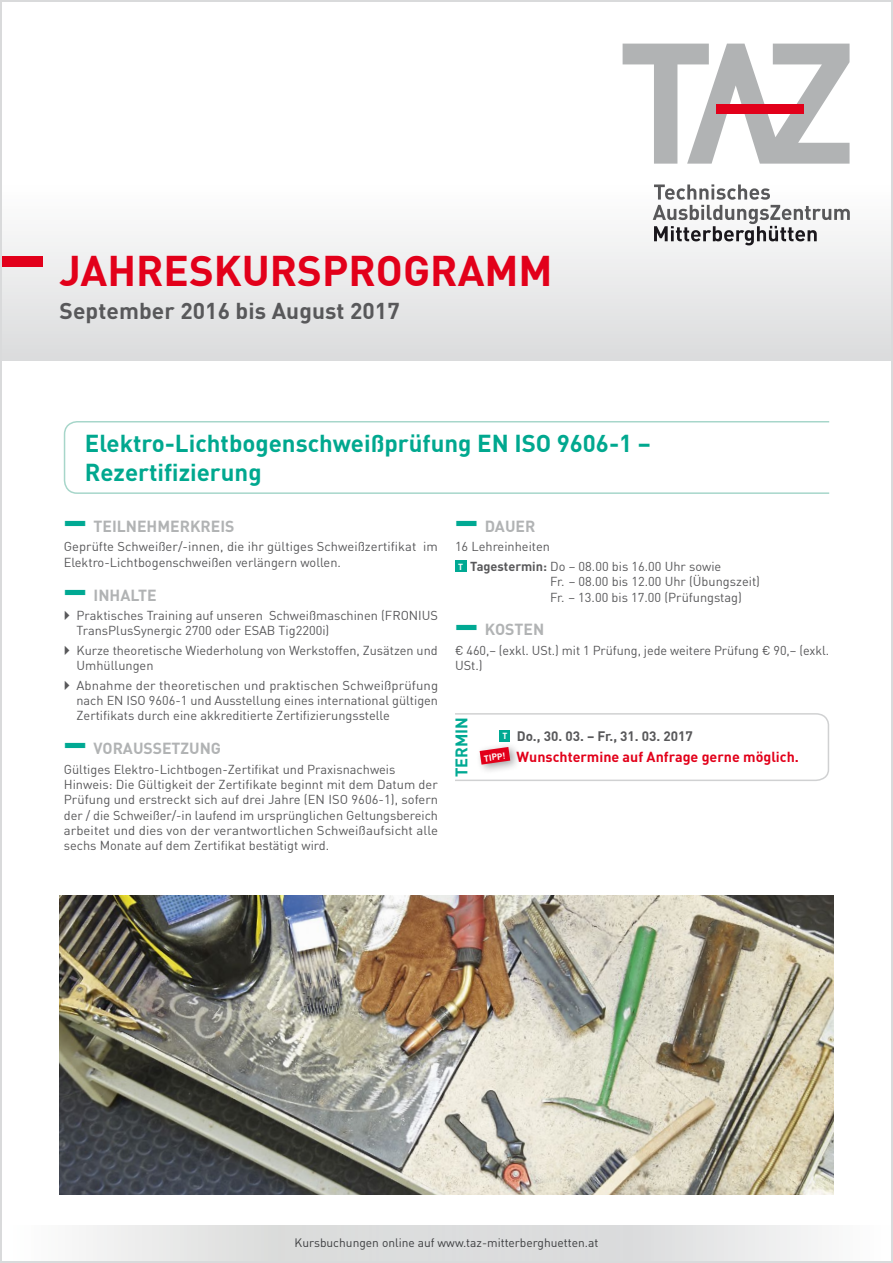
<style>
.page{position:relative;width:893px;height:1263px;background:#fff}
.page>*{position:absolute;margin:0;border:0;box-sizing:border-box;transform-origin:0 0}
.t1{font:700 42px "DIN";color:#e2001a}
.t2{font:700 40.95px "DIN";color:#00a993;scale:.54 1}
.t3{font:700 24px/28.8px "DIN";color:#00a88f}
.t4{font:700 22.5px "DIN";letter-spacing:.005em;color:#58585a}
.t5{font:700 16.5px "DIN";color:#00a993}
.t6{font:700 15.75px "DIN";color:#b1b3b4}
.t7{font:700 14.25px "DIN";color:#e2001a}
.t8{font:700 13.5px "DIN";color:#58585a}
.t9{font:12.75px/15.3px "DIN";color:#58585a}
.t10{font:12px "DIN";color:#3d3e40}
.t11{font:700 8.7px "DIN";color:#fff}
.s1{font-weight:700}
.s2{font-size:8.7px;color:#fff}
</style>
<div class="page">
<div style="left:2px;top:2px;width:889px;height:359px;background:linear-gradient(to bottom,#fff,#e4e4e5)"></div>
<svg style="left:623px;top:44px;width:226px;height:120px"></svg>
<svg style="left:653px;top:184px;width:197px;height:61px"></svg>
<div style="left:716px;top:104px;width:87px;height:10px;background:#e2001a"></div>
<div style="left:2px;top:256px;width:41px;height:11px;background:#e2001a"></div>
<svg style="left:86px;top:1225px;width:732px;height:36px;background:#e1e2e2"></svg>
<img style="left:60px;top:895px;width:773px;height:300px">
<div style="left:455px;top:561px;width:11px;height:11px;background:#00a993"></div>
<svg style="left:63px;top:421px;width:767px;height:73px"></svg>
<svg style="left:455px;top:713px;width:374px;height:68px"></svg>
<h1 class="t1" style="left:60px;top:243px;width:495px">JAHRESKURSPROGRAMM</h1>
<h3 class="t4" style="left:60px;top:296px;width:342px">September 2016 bis August 2017</h3>
<h3 class="t3" style="left:85px;top:428px;width:568px">Elektro-Lichtbogenschweißprüfung EN ISO 9606-1 −<br>Rezertifizierung</h3>
<h2 class="t2" style="left:64px;top:493px;width:44px">—</h2>
<p class="t6" style="left:94px;top:516px;width:142px">TEILNEHMERKREIS</p>
<p class="t9" style="left:64px;top:539px;width:375px">Geprüfte Schweißer/-innen, die ihr gültiges Schweißzertifikat im<br>Elektro-Lichtbogenschweißen verlängern wollen.</p>
<h2 class="t2" style="left:64px;top:562px;width:44px">—</h2>
<p class="t6" style="left:94px;top:584px;width:65px">INHALTE</p>
<p class="t9" style="left:77px;top:608px;width:363px">Praktisches Training auf unseren Schweißmaschinen (FRONIUS<br>TransPlusSynergic 2700 oder ESAB Tig2200i)</p>
<p class="t9" style="left:77px;top:642px;width:363px">Kurze theoretische Wiederholung von Werkstoffen, Zusätzen und<br>Umhüllungen</p>
<p class="t9" style="left:77px;top:677px;width:363px;text-align:justify">Abnahme der theoretischen und praktischen Schweißprüfung nach EN ISO 9606-1 und Ausstellung eines international gültigen Zertifikats durch eine akkreditierte Zertifizierungsstelle</p>
<h2 class="t2" style="left:64px;top:716px;width:44px">—</h2>
<p class="t6" style="left:94px;top:738px;width:129px">VORAUSSETZUNG</p>
<p class="t9" style="left:64px;top:761px;width:376px">Gültiges Elektro-Lichtbogen-Zertifikat und Praxisnachweis Hinweis: Die Gültigkeit der Zertifikate beginnt mit dem Datum der Prüfung und erstreckt sich auf drei Jahre (EN ISO 9606-1), sofern der / die Schweißer/-in laufend im ursprünglichen Geltungsbereich arbeitet und dies von der verantwortlichen Schweißaufsicht alle sechs Monate auf dem Zertifikat bestätigt wird.</p>
<h2 class="t2" style="left:455px;top:493px;width:44px">—</h2>
<p class="t6" style="left:485px;top:516px;width:52px">DAUER</p>
<p class="t9" style="left:470px;top:537px;width:253px;line-height:19.5px;text-indent:-15px">16 Lehreinheiten<br><span class="s1">Tagestermin:</span> Do − 08.00 bis 16.00 Uhr sowie</p>
<p class="t9" style="left:550px;top:574px;width:211px">Fr. − 08.00 bis 12.00 Uhr (Übungszeit)<br>Fr. – 13.00 bis 17.00 (Prüfungstag)</p>
<h2 class="t2" style="left:455px;top:597px;width:44px">—</h2>
<p class="t6" style="left:485px;top:619px;width:61px">KOSTEN</p>
<p class="t9" style="left:455px;top:642px;width:376px">€ 460,− (exkl. USt.) mit 1 Prüfung, jede weitere Prüfung € 90,− (exkl.<br>USt.)</p>
<p class="t11" style="left:458px;top:561px;width:6px">T</p>
<p class="t5" style="left:451px;top:777px;width:62px;rotate:-90deg">TERMIN</p>
<p class="t8" style="left:502px;top:727px;width:192px"><span class="s2">T</span> Do., 30. 03. − Fr., 31. 03. 2017</p>
<p class="t11" style="left:483px;top:753px;width:23px;rotate:-8deg">TIPP!</p>
<p class="t7" style="left:517px;top:747px;width:284px">Wunschtermine auf Anfrage gerne möglich.</p>
<p class="t10" style="left:295px;top:1235px;width:305px">Kursbuchungen online auf www.taz-mitterberghuetten.at</p>
</div>
